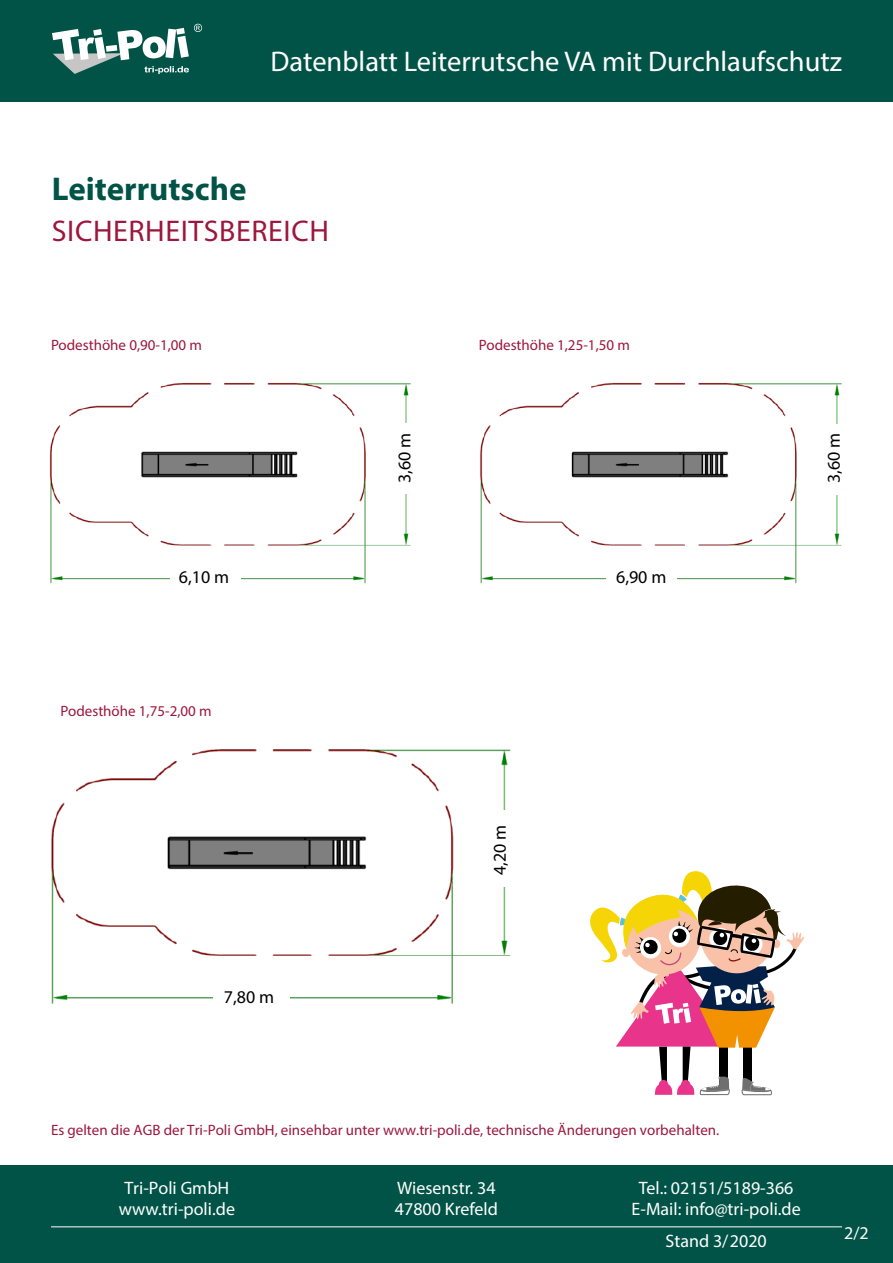
<style>
.page{position:relative;width:893px;height:1263px;background:#fff}
.page>*{position:absolute;margin:0;border:0;box-sizing:border-box;transform-origin:0 0}
.t1{font:700 33px "Myriad Pro";color:#005346}
.t2{font:30px "Myriad Pro";letter-spacing:.02em;color:#9c173d}
.t3{font:28.5px "Myriad Pro";color:#fff}
.t4{font:18px/21.6px "Myriad Pro";color:#fff;text-align:center}
.t5{font:18px "Myriad Pro";color:#000}
.t6{font:15px "Myriad Pro";color:#9c173d}
</style>
<div class="page">
<div style="left:0;top:1165px;width:893px;height:98px;background:#005346"></div>
<div style="left:0;top:0;width:893px;height:102px;background:#005346"></div>
<svg style="left:52px;top:24px;width:150px;height:50px"></svg>
<hr style="left:51px;top:1226px;width:791px;height:1px;background:#fff">
<img style="left:49px;top:383px;width:362px;height:201px">
<img style="left:480px;top:383px;width:362px;height:201px">
<img style="left:51px;top:749px;width:460px;height:255px">
<svg style="left:590px;top:871px;width:214px;height:224px"></svg>
<div style="left:606px;top:566px;width:70px;height:26px;background:#fff"></div>
<div style="left:213px;top:986px;width:77px;height:29px;background:#fff"></div>
<div style="left:391px;top:423px;width:25px;height:70px;background:#fff"></div>
<div style="left:170px;top:565px;width:70px;height:26px;background:#fff"></div>
<div style="left:823px;top:424px;width:26px;height:70px;background:#fff"></div>
<div style="left:488px;top:810px;width:28px;height:77px;background:#fff"></div>
<h3 class="t3" style="left:270px;top:43px;width:573px">Datenblatt Leiterrutsche VA mit Durchlaufschutz</h3>
<h1 class="t1" style="left:52px;top:168px;width:196px">Leiterrutsche</h1>
<h2 class="t2" style="left:52px;top:213px;width:279px">SICHERHEITSBEREICH</h2>
<p class="t6" style="left:51px;top:336px;width:152px">Podesthöhe 0,90-1,00 m</p>
<p class="t6" style="left:479px;top:336px;width:152px">Podesthöhe 1,25-1,50 m</p>
<p class="t5" style="left:179px;top:566px;width:52px">6,10 m</p>
<p class="t5" style="left:393px;top:483px;width:52px;rotate:-90deg">3,60 m</p>
<p class="t5" style="left:616px;top:566px;width:52px">6,90 m</p>
<p class="t5" style="left:823px;top:483px;width:52px;rotate:-90deg">3,60 m</p>
<p class="t6" style="left:61px;top:701px;width:152px">Podesthöhe 1,75-2,00 m</p>
<p class="t5" style="left:224px;top:986px;width:52px">7,80 m</p>
<p class="t5" style="left:489px;top:875px;width:52px;rotate:-90deg">4,20 m</p>
<p class="t6" style="left:51px;top:1121px;width:670px">Es gelten die AGB der Tri-Poli GmbH, einsehbar unter www.tri-poli.de, technische Änderungen vorbehalten.</p>
<p class="t4" style="left:119px;top:1176px;width:118px">Tri-Poli GmbH www.tri-poli.de</p>
<p class="t4" style="left:395px;top:1176px;width:105px;text-align:left">Wiesenstr. 34<br>47800 Krefeld</p>
<p class="t4" style="left:632px;top:1176px;width:171px">Tel.: 02151/5189-366<br>E-Mail: info@tri-poli.de</p>
<p class="t4" style="left:666px;top:1229px;width:103px">Stand 3/2020</p>
<p class="t4" style="left:844px;top:1221px;width:26px">2/2</p>
</div>
